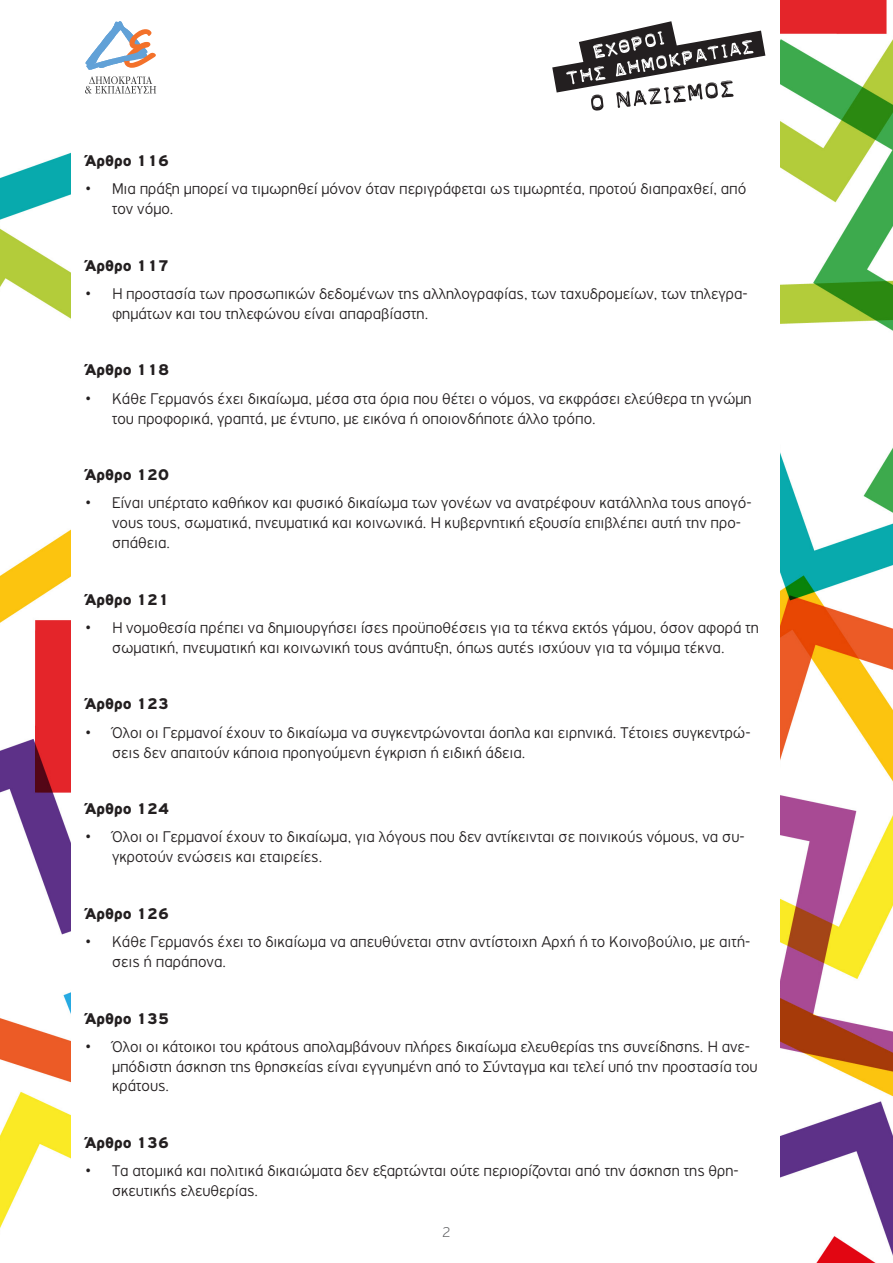
<style>
.page{position:relative;width:893px;height:1263px;background:#fff}
.page>*{position:absolute;margin:0;border:0;box-sizing:border-box;transform-origin:0 0}
.t1{font:300 16.5px/19.8px "PF Highway Gothic";color:#231f20}
.body_justified{font:900 16.5px "PF Highway Gothic";color:#231f20}
.body{font:100 15px "PF Highway Gothic";color:#57585a}
</style>
<div class="page">
<svg style="left:85px;top:21px;width:71px;height:49px"></svg>
<svg style="left:85px;top:76px;width:71px;height:18px"></svg>
<svg style="left:552px;top:21px;width:213px;height:90px"></svg>
<img style="left:780px;top:0;width:113px;height:1263px">
<img style="left:0;top:153px;width:70px;height:1076px">
<p class="body_justified" style="left:85px;top:151px;width:85px">Άρθρο 116</p>
<p class="t1" style="left:112px;top:179px;width:636px;text-indent:-27px">• Μια πράξη μπορεί να τιμωρηθεί μόνον όταν περιγράφεται ως τιμωρητέα, προτού διαπραχθεί, από τον νόμο.</p>
<p class="body_justified" style="left:85px;top:256px;width:85px">Άρθρο 117</p>
<p class="t1" style="left:112px;top:284px;width:637px;text-indent:-27px">• Η προστασία των προσωπικών δεδομένων της αλληλογραφίας, των ταχυδρομείων, των τηλεγρα&shy;φημάτων και του τηλεφώνου είναι απαραβίαστη.</p>
<p class="body_justified" style="left:85px;top:361px;width:85px">Άρθρο 118</p>
<p class="t1" style="left:112px;top:388px;width:641px;text-indent:-27px">• Κάθε Γερμανός έχει δικαίωμα, μέσα στα όρια που θέτει ο νόμος, να εκφράσει ελεύθερα τη γνώμη του προφορικά, γραπτά, με έντυπο, με εικόνα ή οποιονδήποτε άλλο τρόπο.</p>
<p class="body_justified" style="left:85px;top:466px;width:85px">Άρθρο 120</p>
<p class="t1" style="left:112px;top:493px;width:641px;text-indent:-27px">• Είναι υπέρτατο καθήκον και φυσικό δικαίωμα των γονέων να ανατρέφουν κατάλληλα τους απογό&shy;νους τους, σωματικά, πνευματικά και κοινωνικά. Η κυβερνητική εξουσία επιβλέπει αυτή την προ&shy;σπάθεια.</p>
<p class="body_justified" style="left:85px;top:590px;width:85px">Άρθρο 121</p>
<p class="t1" style="left:85px;top:618px;width:675px;text-align:center">• Η νομοθεσία πρέπει να δημιουργήσει ίσες προϋποθέσεις για τα τέκνα εκτός γάμου, όσον αφορά τη σωματική, πνευματική και κοινωνική τους ανάπτυξη, όπως αυτές ισχύουν για τα νόμιμα τέκνα.</p>
<p class="body_justified" style="left:85px;top:695px;width:85px">Άρθρο 123</p>
<p class="t1" style="left:112px;top:722px;width:640px;text-indent:-27px">• Όλοι οι Γερμανοί έχουν το δικαίωμα να συγκεντρώνονται άοπλα και ειρηνικά. Τέτοιες συγκεντρώ&shy;σεις δεν απαιτούν κάποια προηγούμενη έγκριση ή ειδική άδεια.</p>
<p class="body_justified" style="left:85px;top:799px;width:85px">Άρθρο 124</p>
<p class="t1" style="left:112px;top:827px;width:634px;text-indent:-27px">• Όλοι οι Γερμανοί έχουν το δικαίωμα, για λόγους που δεν αντίκεινται σε ποινικούς νόμους, να συ&shy;γκροτούν ενώσεις και εταιρείες.</p>
<p class="body_justified" style="left:85px;top:904px;width:85px">Άρθρο 126</p>
<p class="t1" style="left:112px;top:932px;width:640px;text-indent:-27px">• Κάθε Γερμανός έχει το δικαίωμα να απευθύνεται στην αντίστοιχη Αρχή ή το Κοινοβούλιο, με αιτή&shy;σεις ή παράπονα.</p>
<p class="body_justified" style="left:85px;top:1009px;width:85px">Άρθρο 135</p>
<p class="t1" style="left:112px;top:1036px;width:647px;text-indent:-27px">• Όλοι οι κάτοικοι του κράτους απολαμβάνουν πλήρες δικαίωμα ελευθερίας της συνείδησης. Η ανε&shy;μπόδιστη άσκηση της θρησκείας είναι εγγυημένη από το Σύνταγμα και τελεί υπό την προστασία του κράτους.</p>
<p class="body_justified" style="left:85px;top:1133px;width:85px">Άρθρο 136</p>
<p class="t1" style="left:112px;top:1161px;width:628px;text-indent:-27px">• Τα ατομικά και πολιτικά δικαιώματα δεν εξαρτώνται ούτε περιορίζονται από την άσκηση της θρη&shy;σκευτικής ελευθερίας.</p>
<p class="body" style="left:442px;top:1225px;width:10px">2</p>
</div>
